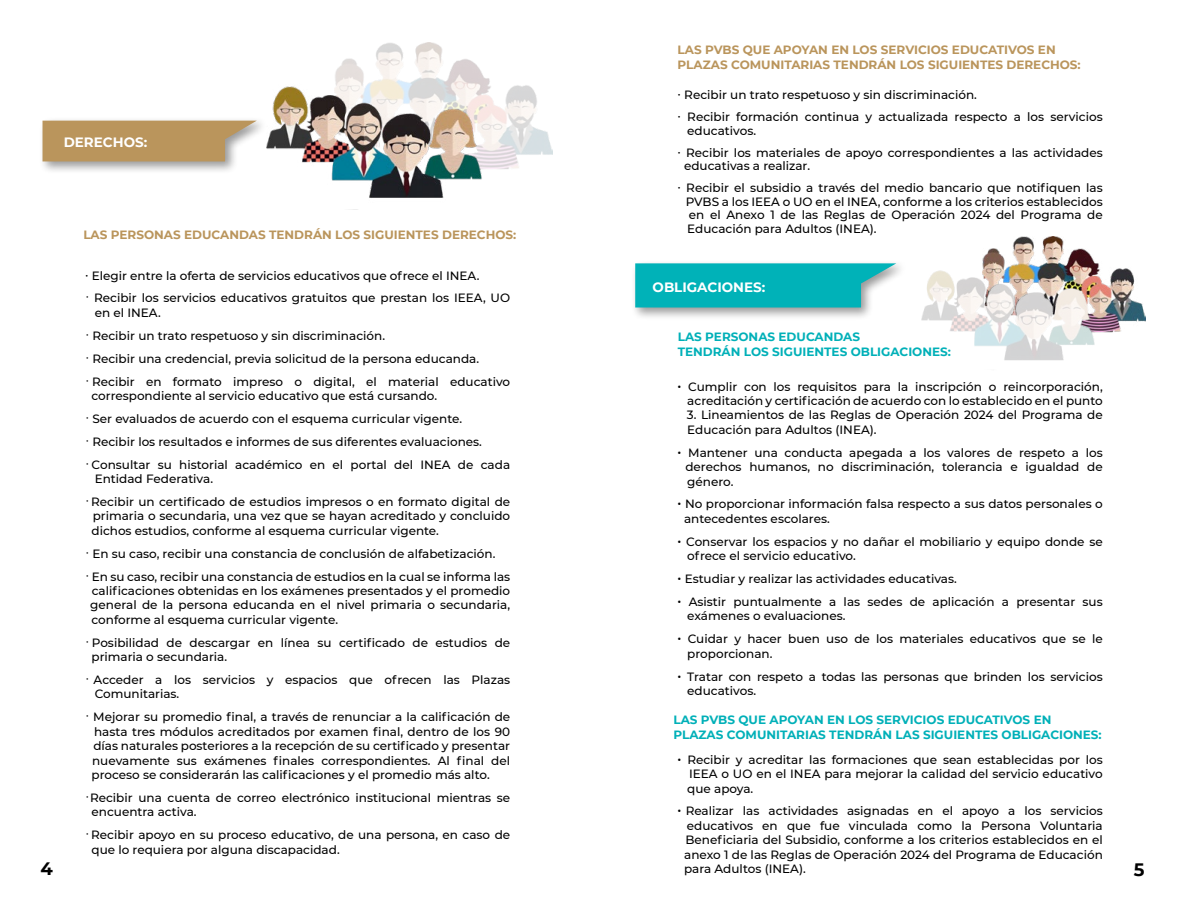
<style>
.page{position:relative;width:1188px;height:918px;background:#fff}
.page>*{position:absolute;margin:0;border:0;box-sizing:border-box;transform-origin:0 0}
.t1{font:700 18px "Montserrat";color:#000}
.t2{font:700 13.5px "Montserrat";color:#fff}
.t3{font:500 12px/14.4px "Montserrat";color:#000}
.t4{font:700 12px/14.4px "Montserrat";color:#00b0b8}
.t5{font:700 12px/14.4px "Montserrat";color:#ba955c}
.s1{font-weight:700}
</style>
<div class="page">
<div style="left:38px;top:116px;width:230px;height:58px;background:#000;opacity:.4"></div>
<svg style="left:43px;top:121px;width:214px;height:40px;background:#be9d6b"></svg>
<img style="left:341px;top:43px;width:212px;height:167px">
<img style="left:267px;top:65px;width:230px;height:144px">
<div style="left:631px;top:259px;width:277px;height:62px;background:#000;opacity:.4"></div>
<svg style="left:635px;top:263px;width:261px;height:45px;background:#1bb7bc"></svg>
<img style="left:987px;top:237px;width:158px;height:96px">
<img style="left:921px;top:253px;width:186px;height:108px">
<p class="t2" style="left:64px;top:133px;width:85px">DERECHOS:</p>
<p class="t5" style="left:83px;top:227px;width:434px">LAS PERSONAS EDUCANDAS TENDRÁN LOS SIGUIENTES DERECHOS:</p>
<p class="t5" style="left:678px;top:42px;width:405px">LAS PVBS QUE APOYAN EN LOS SERVICIOS EDUCATIVOS EN<br>PLAZAS COMUNITARIAS TENDRÁN LOS SIGUIENTES DERECHOS:</p>
<p class="t3" style="left:678px;top:83px;width:427px;line-height:22px">· Recibir un trato respetuoso y sin discriminación.<br>· Recibir formación continua y actualizada respecto a los servicios</p>
<p class="t3" style="left:678px;top:119px;width:427px;line-height:22px;text-indent:10px">educativos.<br>· Recibir los materiales de apoyo correspondientes a las actividades</p>
<p class="t3" style="left:678px;top:154px;width:427px;line-height:22px;text-indent:6px">educativas a realizar.<br>· Recibir el subsidio a través del medio bancario que notifiquen las</p>
<p class="t3" style="left:686px;top:194px;width:419px;line-height:13.5px;text-align:justify">PVBS a los IEEA o UO en el INEA, conforme a los criterios establecidos en el Anexo 1 de las Reglas de Operación 2024 del Programa de Educación para Adultos (INEA).</p>
<p class="t3" style="left:85px;top:263px;width:427px;line-height:23px">· Elegir entre la oferta de servicios educativos que ofrece el INEA.<br>· Recibir los servicios educativos gratuitos que prestan los IEEA, UO</p>
<p class="t3" style="left:85px;top:301px;width:427px;line-height:23px;text-indent:10px">en el INEA.<br>· Recibir un trato respetuoso y sin discriminación.<br>· Recibir una credencial, previa solicitud de la persona educanda.<br>· Recibir en formato impreso o digital, el material educativo</p>
<p class="t3" style="left:85px;top:384px;width:427px;line-height:23px;text-indent:6px">correspondiente al servicio educativo que está cursando.<br>· Ser evaluados de acuerdo con el esquema curricular vigente.<br>· Recibir los resultados e informes de sus diferentes evaluaciones.<br>· Consultar su historial académico en el portal del INEA de cada</p>
<p class="t3" style="left:85px;top:467px;width:427px;line-height:23px;text-indent:10px">Entidad Federativa.<br>· Recibir un certificado de estudios impresos o en formato digital de</p>
<p class="t3" style="left:91px;top:509px;width:420px">primaria o secundaria, una vez que se hayan acreditado y concluido dichos estudios, conforme al esquema curricular vigente.</p>
<p class="t3" style="left:85px;top:542px;width:427px;line-height:23px">· En su caso, recibir una constancia de conclusión de alfabetización.<br>· En su caso, recibir una constancia de estudios en la cual se informa las</p>
<p class="t3" style="left:90px;top:583px;width:421px;text-align:justify">calificaciones obtenidas en los exámenes presentados y el promedio general de la persona educanda en el nivel primaria o secundaria, conforme al esquema curricular vigente.</p>
<p class="t3" style="left:91px;top:635px;width:420px;text-indent:-6px">· Posibilidad de descargar en línea su certificado de estudios de primaria o secundaria.</p>
<p class="t3" style="left:95px;top:672px;width:417px;text-indent:-10px">· Acceder a los servicios y espacios que ofrecen las Plazas<br>Comunitarias.</p>
<p class="t3" style="left:91px;top:709px;width:420px;text-align:justify;text-indent:-6px">· Mejorar su promedio final, a través de renunciar a la calificación de hasta tres módulos acreditados por examen final, dentro de los 90 días naturales posteriores a la recepción de su certificado y presentar nuevamente sus exámenes finales correspondientes. Al final del proceso se considerarán las calificaciones y el promedio más alto.</p>
<p class="t3" style="left:91px;top:790px;width:420px;text-indent:-6px">· Recibir una cuenta de correo electrónico institucional mientras se encuentra activa.</p>
<p class="t3" style="left:91px;top:827px;width:420px;text-indent:-6px">· Recibir apoyo en su proceso educativo, de una persona, en caso de que lo requiera por alguna discapacidad.</p>
<p class="t2" style="left:653px;top:277px;width:114px">OBLIGACIONES:</p>
<p class="t4" style="left:678px;top:329px;width:275px">LAS PERSONAS EDUCANDAS<br>TENDRÁN LOS SIGUIENTES OBLIGACIONES:</p>
<p class="t3" style="left:678px;top:379px;width:427px;text-align:right"><span class="s1">·</span> Cumplir con los requisitos para la inscripción o reincorporación, acreditación y certificación de acuerdo con lo establecido en el punto</p>
<p class="t3" style="left:687px;top:408px;width:417px">3. Lineamientos de las Reglas de Operación 2024 del Programa de<br>Educación para Adultos (INEA).</p>
<p class="t3" style="left:685px;top:445px;width:419px;text-align:justify;text-indent:-8px"><span class="s1">·</span> Mantener una conducta apegada a los valores de respeto a los derechos humanos, no discriminación, tolerancia e igualdad de género.</p>
<p class="t3" style="left:684px;top:497px;width:420px;text-indent:-6px"><span class="s1">·</span> No proporcionar información falsa respecto a sus datos personales o antecedentes escolares.</p>
<p class="t3" style="left:687px;top:534px;width:417px;text-indent:-10px"><span class="s1">·</span> Conservar los espacios y no dañar el mobiliario y equipo donde se ofrece el servicio educativo.</p>
<p class="t3" style="left:678px;top:567px;width:427px;line-height:23px"><span class="s1">·</span> Estudiar y realizar las actividades educativas.<br><span class="s1">·</span> Asistir puntualmente a las sedes de aplicación a presentar sus</p>
<p class="t3" style="left:678px;top:604px;width:427px;line-height:23px;text-indent:10px">exámenes o evaluaciones.<br><span class="s1">·</span> Cuidar y hacer buen uso de los materiales educativos que se le</p>
<p class="t3" style="left:678px;top:641px;width:427px;line-height:23px;text-indent:10px">proporcionan.<br><span class="s1">·</span> Tratar con respeto a todas las personas que brinden los servicios</p>
<p class="t3" style="left:687px;top:683px;width:70px">educativos.</p>
<p class="t4" style="left:673px;top:712px;width:430px">LAS PVBS QUE APOYAN EN LOS SERVICIOS EDUCATIVOS EN<br>PLAZAS COMUNITARIAS TENDRÁN LAS SIGUIENTES OBLIGACIONES:</p>
<p class="t3" style="left:687px;top:752px;width:417px;text-align:justify;text-indent:-10px"><span class="s1">·</span> Recibir y acreditar las formaciones que sean establecidas por los IEEA o UO en el INEA para mejorar la calidad del servicio educativo que apoya.</p>
<p class="t3" style="left:684px;top:804px;width:420px;text-align:justify;text-indent:-6px"><span class="s1">·</span> Realizar las actividades asignadas en el apoyo a los servicios educativos en que fue vinculada como la Persona Voluntaria Beneficiaria del Subsidio, conforme a los criterios establecidos en el anexo 1 de las Reglas de Operación 2024 del Programa de Educación para Adultos (INEA).</p>
<h1 class="t1" style="left:40px;top:856px;width:14px">4</h1>
<h1 class="t1" style="left:1134px;top:857px;width:12px">5</h1>
</div>
